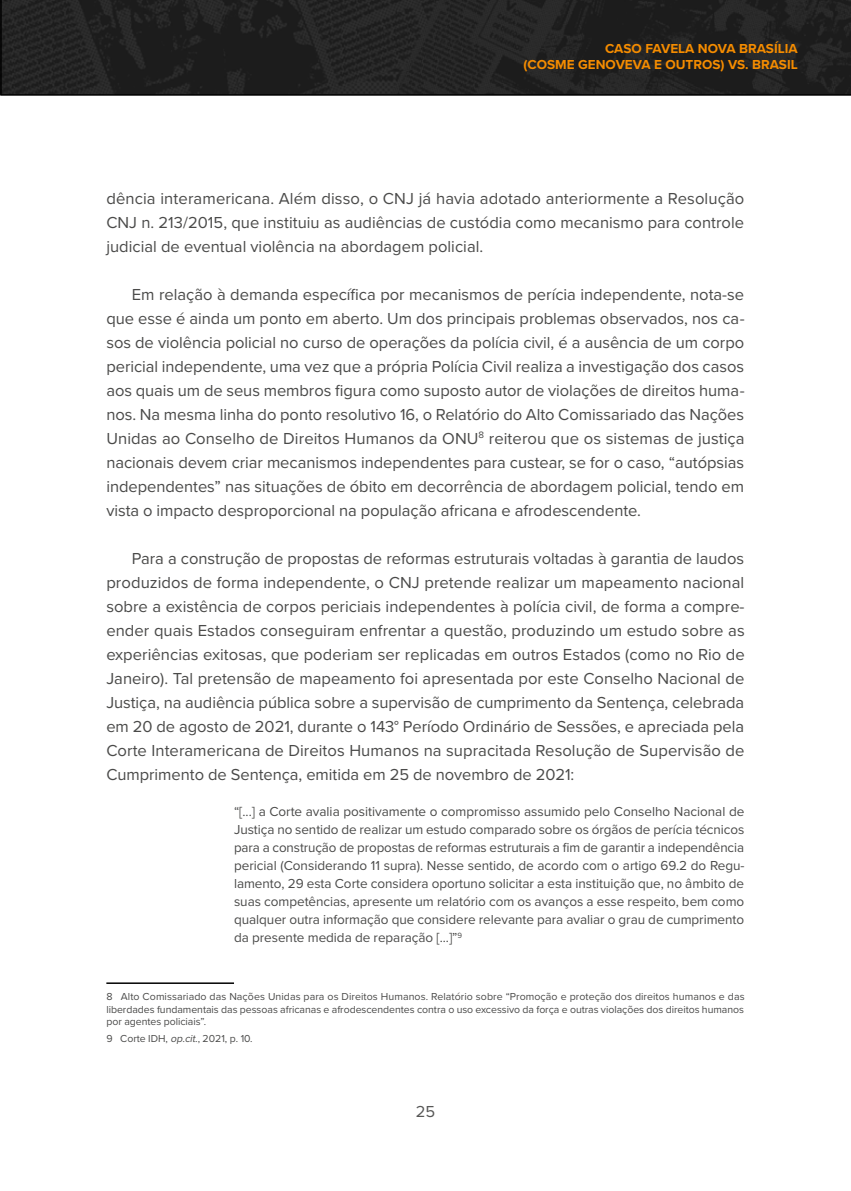
<style>
.page{position:relative;width:851px;height:1191px;background:#fff}
.page>*{position:absolute;margin:0;border:0;box-sizing:border-box;transform-origin:0 0}
.Texto{font:16.5px/24px "Proxima Nova";letter-spacing:-.005em;color:#4a4a49;text-align:justify}
.t1{font:16.5px "Proxima Nova";color:#575756}
.Citacao{font:13.5px/18px "Proxima Nova";letter-spacing:-.005em;color:#4a4a49;text-align:justify}
.t2{font:700 13.5px/16.2px "Proxima Nova";color:#f58c00;text-align:right}
.Nota_de_rodape{font:10.5px/12.6px "Proxima Nova";letter-spacing:-.005em;color:#4a4a49;text-align:justify}
.s1{font-style:italic}
</style>
<div class="page">
<svg style="left:0;top:0;width:850px;height:96px;background:#212121"></svg>
<hr style="left:106px;top:982px;width:128px;height:2px;background:#000">
<p class="t2" style="left:523px;top:40px;width:276px">CASO FAVELA NOVA BRASÍLIA<br>(COSME GENOVEVA E OUTROS) VS. BRASIL</p>
<p class="Texto" style="left:106px;top:186px;width:639px">dência interamericana. Além disso, o CNJ já havia adotado anteriormente a Resolução CNJ n. 213/2015, que instituiu as audiências de custódia como mecanismo para controle judicial de eventual violência na abordagem policial.</p>
<p class="Texto" style="left:106px;top:282px;width:639px;text-indent:26px">Em relação à demanda específica por mecanismos de perícia independente, nota-se que esse é ainda um ponto em aberto. Um dos principais problemas observados, nos ca&shy;sos de violência policial no curso de operações da polícia civil, é a ausência de um corpo pericial independente, uma vez que a própria Polícia Civil realiza a investigação dos casos aos quais um de seus membros figura como suposto autor de violações de direitos huma&shy;nos. Na mesma linha do ponto resolutivo 16, o Relatório do Alto Comissariado das Nações Unidas ao Conselho de Direitos Humanos da ONU<sup>8</sup> reiterou que os sistemas de justiça nacionais devem criar mecanismos independentes para custear, se for o caso, “autópsias independentes” nas situações de óbito em decorrência de abordagem policial, tendo em vista o impacto desproporcional na população africana e afrodescendente.</p>
<p class="Texto" style="left:106px;top:546px;width:640px;text-indent:26px">Para a construção de propostas de reformas estruturais voltadas à garantia de laudos produzidos de forma independente, o CNJ pretende realizar um mapeamento nacional sobre a existência de corpos periciais independentes à polícia civil, de forma a compre&shy;ender quais Estados conseguiram enfrentar a questão, produzindo um estudo sobre as experiências exitosas, que poderiam ser replicadas em outros Estados (como no Rio de Janeiro). Tal pretensão de mapeamento foi apresentada por este Conselho Nacional de Justiça, na audiência pública sobre a supervisão de cumprimento da Sentença, celebrada em 20 de agosto de 2021, durante o 143° Período Ordinário de Sessões, e apreciada pela Corte Interamericana de Direitos Humanos na supracitada Resolução de Supervisão de Cumprimento de Sentença, emitida em 25 de novembro de 2021:</p>
<p class="Citacao" style="left:234px;top:802px;width:512px">“[...] a Corte avalia positivamente o compromisso assumido pelo Conselho Nacional de Justiça no sentido de realizar um estudo comparado sobre os órgãos de perícia técnicos para a construção de propostas de reformas estruturais a fim de garantir a independência pericial (Considerando 11 supra). Nesse sentido, de acordo com o artigo 69.2 do Regu&shy;lamento, 29 esta Corte considera oportuno solicitar a esta instituição que, no âmbito de suas competências, apresente um relatório com os avanços a esse respeito, bem como qualquer outra informação que considere relevante para avaliar o grau de cumprimento da presente medida de reparação [...]”<sup>9</sup></p>
<p class="Nota_de_rodape" style="left:106px;top:989px;width:639px">8 Alto Comissariado das Nações Unidas para os Direitos Humanos. Relatório sobre “Promoção e proteção dos direitos humanos e das liberdades fundamentais das pessoas africanas e afrodescendentes contra o uso excessivo da força e outras violações dos direitos humanos por agentes policiais”.</p>
<p class="Nota_de_rodape" style="left:106px;top:1031px;width:148px">9 Corte IDH, <span class="s1">op.cit.</span>, 2021, p. 10.</p>
<p class="t1" style="left:416px;top:1098px;width:21px">25</p>
</div>
